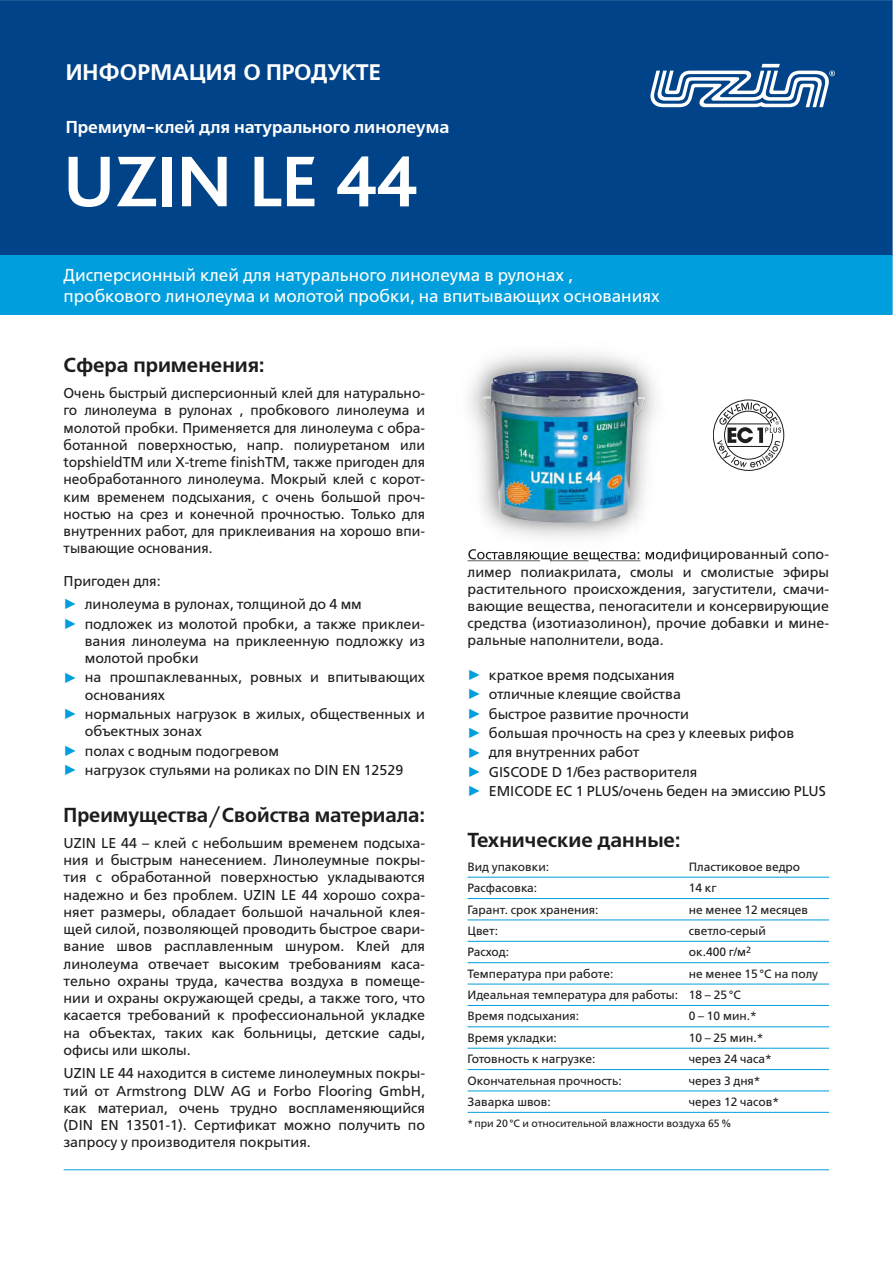
<style>
.page{position:relative;width:893px;height:1263px;background:#fff}
.page>*{position:absolute;margin:0;border:0;box-sizing:border-box;transform-origin:0 0}
.t1{font:700 75px "Bliss";color:#fff}
.t2{font:22.5px "Free Set Demi Bold C";color:#fff}
.t3{font:20.25px "Free Set Demi Bold C";color:#1d1d1b}
.t4{font:17.25px/21px "Free Set Book C";color:#fff}
.t5{font:17.25px "Free Set Demi Bold C";color:#fff}
.t6{font:14.25px/17.2px "Free Set Book C";color:#1d1d1b;text-align:justify}
.t7{font:12px/21.5px "Free Set Book C";color:#1d1d1b}
.t8{font:10.5px "Free Set Book C";color:#1d1d1b}
.s1{color:#009edc}
</style>
<div class="page">
<div style="left:0;top:0;width:892px;height:255px;background:#004388"></div>
<div style="left:0;top:255px;width:892px;height:60px;background:#009edc"></div>
<hr style="left:64px;top:1169px;width:765px;height:1px;background:#009edc">
<svg style="left:650px;top:64px;width:185px;height:43px"></svg>
<svg style="left:713px;top:400px;width:71px;height:70px"></svg>
<hr style="left:468px;top:877px;width:361px;height:1px;background:#009edc">
<hr style="left:468px;top:898px;width:361px;height:1px;background:#009edc">
<hr style="left:468px;top:920px;width:361px;height:1px;background:#009edc">
<hr style="left:468px;top:941px;width:361px;height:1px;background:#009edc">
<hr style="left:468px;top:962px;width:361px;height:1px;background:#009edc">
<hr style="left:468px;top:984px;width:361px;height:1px;background:#009edc">
<hr style="left:468px;top:1005px;width:361px;height:1px;background:#009edc">
<hr style="left:468px;top:1026px;width:361px;height:1px;background:#009edc">
<hr style="left:468px;top:1048px;width:361px;height:1px;background:#009edc">
<hr style="left:468px;top:1069px;width:361px;height:1px;background:#009edc">
<hr style="left:468px;top:1091px;width:361px;height:1px;background:#009edc">
<hr style="left:468px;top:1112px;width:361px;height:1px;background:#009edc">
<img style="left:467px;top:353px;width:188px;height:209px">
<img style="left:468px;top:549px;width:72px;height:12px">
<svg style="left:541px;top:552px;width:10px;height:9px"></svg>
<img style="left:552px;top:552px;width:36px;height:9px">
<svg style="left:590px;top:552px;width:10px;height:9px"></svg>
<img style="left:600px;top:552px;width:40px;height:9px">
<img style="left:646px;top:549px;width:37px;height:13px">
<img style="left:482px;top:371px;width:163px;height:152px">
<h2 class="t2" style="left:66px;top:63px;width:317px">ИНФОРМАЦИЯ О ПРОДУКТЕ</h2>
<p class="t5" style="left:66px;top:120px;width:385px">Премиум-клей для натурального линолеума</p>
<h1 class="t1" style="left:64px;top:153px;width:355px">UZIN LE 44</h1>
<p class="t4" style="left:64px;top:266px;width:598px">Дисперсионный клей для натурального линолеума в рулонах , пробкового линолеума и молотой пробки, на впитывающих основаниях</p>
<h3 class="t3" style="left:64px;top:357px;width:202px">Сфера применения:</h3>
<p class="t6" style="left:64px;top:386px;width:363px">Очень быстрый дисперсионный клей для натурально&shy;го линолеума в рулонах , пробкового линолеума и молотой пробки. Применяется для линолеума с обра&shy;ботанной поверхностью, напр. полиуретаном или topshieldTM или X-treme finishTM, также пригоден для необработанного линолеума. Мокрый клей с корот&shy;ким временем подсыхания, с очень большой проч&shy;ностью на срез и конечной прочностью. Только для внутренних работ, для приклеивания на хорошо впи&shy;тывающие основания.</p>
<p class="t6" style="left:64px;top:573px;width:99px">Пригоден для:</p>
<p class="t6" style="left:64px;top:597px;width:300px"><span class="s1">✓</span> линолеума в рулонах, толщиной до 4 мм</p>
<p class="t6" style="left:85px;top:616px;width:342px;text-indent:-21px"><span class="s1">✓</span> подложек из молотой пробки, а также приклеи&shy;вания линолеума на приклеенную подложку из молотой пробки</p>
<p class="t6" style="left:85px;top:670px;width:342px;text-indent:-21px"><span class="s1">✓</span> на прошпаклеванных, ровных и впитывающих основаниях</p>
<p class="t6" style="left:85px;top:707px;width:342px;text-indent:-21px"><span class="s1">✓</span> нормальных нагрузок в жилых, общественных и объектных зонах</p>
<p class="t6" style="left:64px;top:743px;width:217px"><span class="s1">✓</span> полах с водным подогревом</p>
<p class="t6" style="left:64px;top:763px;width:341px"><span class="s1">✓</span> нагрузок стульями на роликах по DIN EN 12529</p>
<h3 class="t3" style="left:64px;top:807px;width:363px">Преимущества/Свойства материала:</h3>
<p class="t6" style="left:64px;top:835px;width:363px">UZIN LE 44 – клей с небольшим временем подсыха&shy;ния и быстрым нанесением. Линолеумные покры&shy;тия с обработанной поверхностью укладываются надежно и без проблем. UZIN LE 44 хорошо сохра&shy;няет размеры, обладает большой начальной клея&shy;щей силой, позволяющей проводить быстрое свари&shy;вание швов расплавленным шнуром. Клей для линолеума отвечает высоким требованиям каса&shy;тельно охраны труда, качества воздуха в помеще&shy;нии и охраны окружающей среды, а также того, что касается требований к профессиональной укладке на объектах, таких как больницы, детские сады, офисы или школы.</p>
<p class="t6" style="left:64px;top:1066px;width:363px">UZIN LE 44 находится в системе линолеумных покры&shy;тий от Armstrong DLW AG и Forbo Flooring GmbH, как материал, очень трудно воспламеняющийся (DIN EN 13501-1). Сертификат можно получить по запросу у производителя покрытия.</p>
<p class="t6" style="left:468px;top:564px;width:363px">лимер полиакрилата, смолы и смолистые эфиры растительного происхождения, загустители, смачи&shy;вающие вещества, пеногасители и консервирующие средства (изотиазолинон), прочие добавки и мине&shy;ральные наполнители, вода.</p>
<p class="t6" style="left:468px;top:667px;width:209px"><span class="s1">✓</span> краткое время подсыхания</p>
<p class="t6" style="left:468px;top:687px;width:215px"><span class="s1">✓</span> отличные клеящие свойства</p>
<p class="t6" style="left:468px;top:706px;width:223px"><span class="s1">✓</span> быстрое развитие прочности</p>
<p class="t6" style="left:468px;top:726px;width:328px"><span class="s1">✓</span> большая прочность на срез у клеевых рифов</p>
<p class="t6" style="left:468px;top:745px;width:173px"><span class="s1">✓</span> для внутренних работ</p>
<p class="t6" style="left:468px;top:764px;width:231px"><span class="s1">✓</span> GISCODE D 1/без растворителя</p>
<p class="t6" style="left:468px;top:784px;width:360px"><span class="s1">✓</span> EMICODE EC 1 PLUS/очень беден на эмиссию PLUS</p>
<h3 class="t3" style="left:468px;top:832px;width:214px">Технические данные:</h3>
<p class="t7" style="left:468px;top:857px;width:83px">Вид упаковки:</p>
<p class="t7" style="left:689px;top:857px;width:113px">Пластиковое ведро</p>
<p class="t7" style="left:468px;top:878px;width:71px">Расфасовка:</p>
<p class="t7" style="left:689px;top:878px;width:29px">14 кг</p>
<p class="t7" style="left:468px;top:900px;width:132px">Гарант. срок хранения:</p>
<p class="t7" style="left:689px;top:900px;width:121px">не менее 12 месяцев</p>
<p class="t7" style="left:468px;top:921px;width:32px">Цвет:</p>
<p class="t7" style="left:689px;top:921px;width:79px">светло-серый</p>
<p class="t7" style="left:468px;top:942px;width:43px">Расход:</p>
<p class="t7" style="left:689px;top:942px;width:64px">ок.400 г/м<sup>2</sup></p>
<p class="t7" style="left:468px;top:964px;width:147px">Температура при работе:</p>
<p class="t7" style="left:468px;top:964px;width:352px;text-indent:221px">не менее 15 °С на полу<br>Идеальная температура для работы: 18 – 25 °С<br>Время подсыхания:</p>
<p class="t7" style="left:689px;top:1007px;width:70px">0 – 10 мин.*</p>
<p class="t7" style="left:468px;top:1028px;width:91px">Время укладки:</p>
<p class="t7" style="left:689px;top:1028px;width:76px">10 – 25 мин.*</p>
<p class="t7" style="left:468px;top:1049px;width:129px">Готовность к нагрузке:</p>
<p class="t7" style="left:689px;top:1049px;width:85px">через 24 часа*</p>
<p class="t7" style="left:468px;top:1071px;width:156px">Окончательная прочность:</p>
<p class="t7" style="left:689px;top:1071px;width:73px">через 3 дня*</p>
<p class="t7" style="left:468px;top:1092px;width:85px">Заварка швов:</p>
<p class="t7" style="left:689px;top:1092px;width:92px">через 12 часов*</p>
<p class="t8" style="left:468px;top:1119px;width:266px">*при 20 °С и относительной влажности воздуха 65 %</p>
</div>
